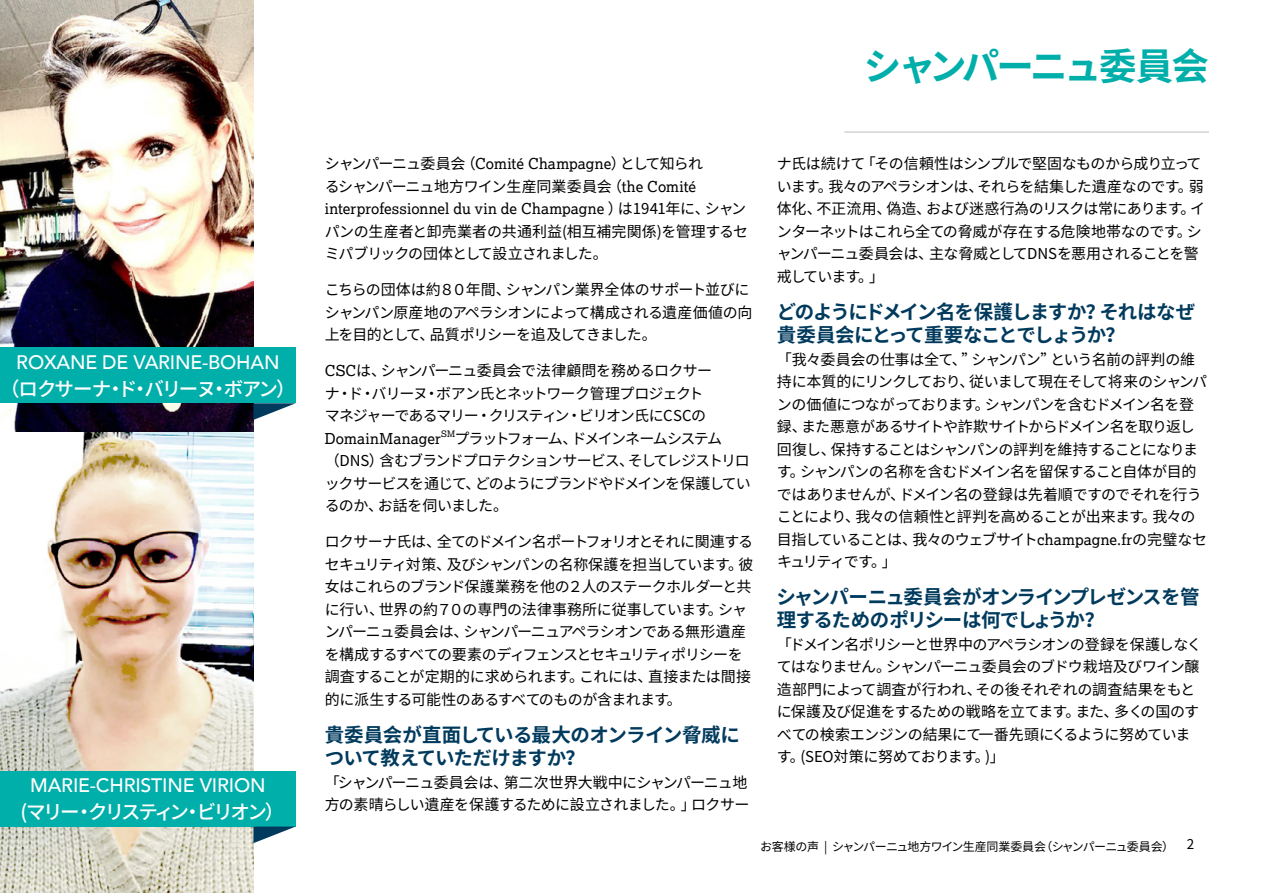
<style>
.page{position:relative;width:1263px;height:893px;background:#fff}
.page>*{position:absolute;margin:0;border:0;box-sizing:border-box;transform-origin:0 0}
.t1{font:700 37.5px "Noto Sans CJ Ksc";letter-spacing:-.075em;color:#00aeaa}
.t2{font:700 19.5px/23.4px "Noto Sans CJ Ksc";letter-spacing:-.055em;color:#003a5d}
.t3{font:500 19.5px "Avenir";letter-spacing:-.01em;color:#fff}
.t4{font:700 19.5px/23.4px "Noto Sans CJ Ksc";letter-spacing:-.03em;color:#003a5d}
.t5{font:500 19.5px "Noto Sans CJ Ksc";letter-spacing:-.08em;color:#fff}
.t6{font:500 19.5px "Noto Sans CJ Ksc";letter-spacing:-.125em;color:#fff}
.t7{font:15px/22.5px "Noto Sans CJ Ksc";letter-spacing:-.05em;color:#000}
.t8{font:15px/22.5px "Noto Sans CJ Ksc";letter-spacing:-.07em;color:#000}
.t9{font:15px "Lexia";letter-spacing:.005em;color:#000}
.t10{font:15px/22.5px "Noto Sans CJ Ksc";letter-spacing:-.02em;color:#000}
.t11{font:13.5px "Noto Sans CJ Ksc";color:#000}
.t12{font:12px "Noto Sans CJ Ksc";letter-spacing:-.045em;color:#000}
.t13{font:8.85px "Lexia";color:#000}
.s1{font-family:"Lexia"}
.s2{font-family:"Noto Sans CJ Ksc"}
</style>
<div class="page">
<img style="left:0;top:0;width:253px;height:893px">
<div style="left:0;top:771px;width:296px;height:55px;background:#00aeaa"></div>
<svg style="left:253px;top:826px;width:43px;height:17px"></svg>
<div style="left:0;top:347px;width:296px;height:56px;background:#00aeaa"></div>
<svg style="left:253px;top:403px;width:43px;height:17px"></svg>
<hr style="left:844px;top:131px;width:365px;height:2px;background:#d1d3d4">
<h2 class="t3" style="left:16px;top:345px;width:265px">ROXANE DE VARINE-BOHAN</h2>
<h2 class="t5" style="left:0;top:378px;width:297px">（ロクサーナ・ド・バリーヌ・ボアン）</h2>
<h2 class="t3" style="left:30px;top:768px;width:237px">MARIE-CHRISTINE VIRION</h2>
<h2 class="t6" style="left:21px;top:801px;width:265px">(マリー・クリスティン・ビリオン）</h2>
<h1 class="t1" style="left:864px;top:45px;width:347px">シャンパーニュ委員会</h1>
<p class="t7" style="left:325px;top:153px;width:380px">シャンパーニュ委員会（<span class="s1">Comité Champagne</span>）として知られるシャンパーニュ地方ワイン生産同業委員会（<span class="s1">the Comité</span></p>
<p class="t9" style="left:325px;top:199px;width:423px">interprofessionnel du vin de Champagne <span class="s2">）は1941年に、シャン</span></p>
<p class="t10" style="left:325px;top:220px;width:425px">パンの生産者と卸売業者の共通利益(相互補完関係)を管理するセミパブリックの団体として設立されました。</p>
<p class="t7" style="left:325px;top:279px;width:429px">こちらの団体は約８０年間、シャンパン業界全体のサポート並びにシャンパン原産地のアペラシオンによって構成される遺産価値の向上を目的として、品質ポリシーを追及してきました。</p>
<p class="t7" style="left:325px;top:360px;width:389px"><span class="s1">CSC</span>は、シャンパーニュ委員会で法律顧問を務めるロクサーナ・ド・バリーヌ・ボアン氏とネットワーク管理プロジェクトマネジャーであるマリー・クリスティン・ビリオン氏にCSCの</p>
<p class="t9" style="left:325px;top:429px;width:118px">DomainManager</p>
<p class="t13" style="left:441px;top:428px;width:16px">SM</p>
<p class="t8" style="left:325px;top:427px;width:428px;text-indent:130px">プラットフォーム、ドメインネームシステム（DNS）含むブランドプロテクションサービス、そしてレジストリロックサービスを通じて、どのようにブランドやドメインを保護しているのか、お話を伺いました。</p>
<p class="t7" style="left:325px;top:531px;width:430px">ロクサーナ氏は、全てのドメイン名ポートフォリオとそれに関連するセキュリティ対策、及びシャンパンの名称保護を担当しています。彼女はこれらのブランド保護業務を他の２人のステークホルダーと共に行い、世界の約７０の専門の法律事務所に従事しています。シャンパーニュ委員会は、シャンパーニュアペラシオンである無形遺産を構成するすべての要素のディフェンスとセキュリティポリシーを調査することが定期的に求められます。これには、直接または間接的に派生する可能性のあるすべてのものが含まれます。</p>
<h2 class="t4" style="left:325px;top:723px;width:417px">貴委員会が直面している最大のオンライン脅威について教えていただけますか？</h2>
<p class="t7" style="left:325px;top:771px;width:426px">「シャンパーニュ委員会は、第二次世界大戦中にシャンパーニュ地方の素晴らしい遺産を保護するために設立されました。」ロクサー</p>
<p class="t7" style="left:777px;top:153px;width:430px">ナ氏は続けて「その信頼性はシンプルで堅固なものから成り立っています。我々のアペラシオンは、それらを結集した遺産なのです。弱体化、不正流用、偽造、および迷惑行為のリスクは常にあります。インターネットはこれら全ての脅威が存在する危険地帯なのです。シャンパーニュ委員会は、主な脅威としてDNSを悪用されることを警戒しています。」</p>
<h2 class="t2" style="left:777px;top:300px;width:420px">どのようにドメイン名を保護しますか？それはなぜ貴委員会にとって重要なことでしょうか？</h2>
<p class="t7" style="left:777px;top:348px;width:432px">「我々委員会の仕事は全て、”シャンパン”という名前の評判の維持に本質的にリンクしており、従いまして現在そして将来のシャンパンの価値につながっております。シャンパンを含むドメイン名を登録、また悪意があるサイトや詐欺サイトからドメイン名を取り返し回復し、保持することはシャンパンの評判を維持することになります。シャンパンの名称を含むドメイン名を留保すること自体が目的ではありませんが、ドメイン名の登録は先着順ですのでそれを行うことにより、我々の信頼性と評判を高めることが出来ます。我々の目指していることは、我々のウェブサイト<span class="s1">champagne.fr</span>の完璧なセキュリティです。」</p>
<h2 class="t2" style="left:777px;top:585px;width:424px">シャンパーニュ委員会がオンラインプレゼンスを管理するためのポリシーは何でしょうか？</h2>
<p class="t7" style="left:777px;top:633px;width:426px">「ドメイン名ポリシーと世界中のアペラシオンの登録を保護しなくてはなりません。シャンパーニュ委員会のブドウ栽培及びワイン醸造部門によって調査が行われ、その後それぞれの調査結果をもとに保護及び促進をするための戦略を立てます。また、多くの国のすべての検索エンジンの結果にて一番先頭にくるように努めています。(SEO対策に努めております。)」</p>
<p class="t12" style="left:760px;top:839px;width:415px">お客様の声 | シャンパーニュ地方ワイン生産同業委員会（シャンパーニュ委員会）</p>
<p class="t11" style="left:1187px;top:836px;width:9px">2</p>
</div>
